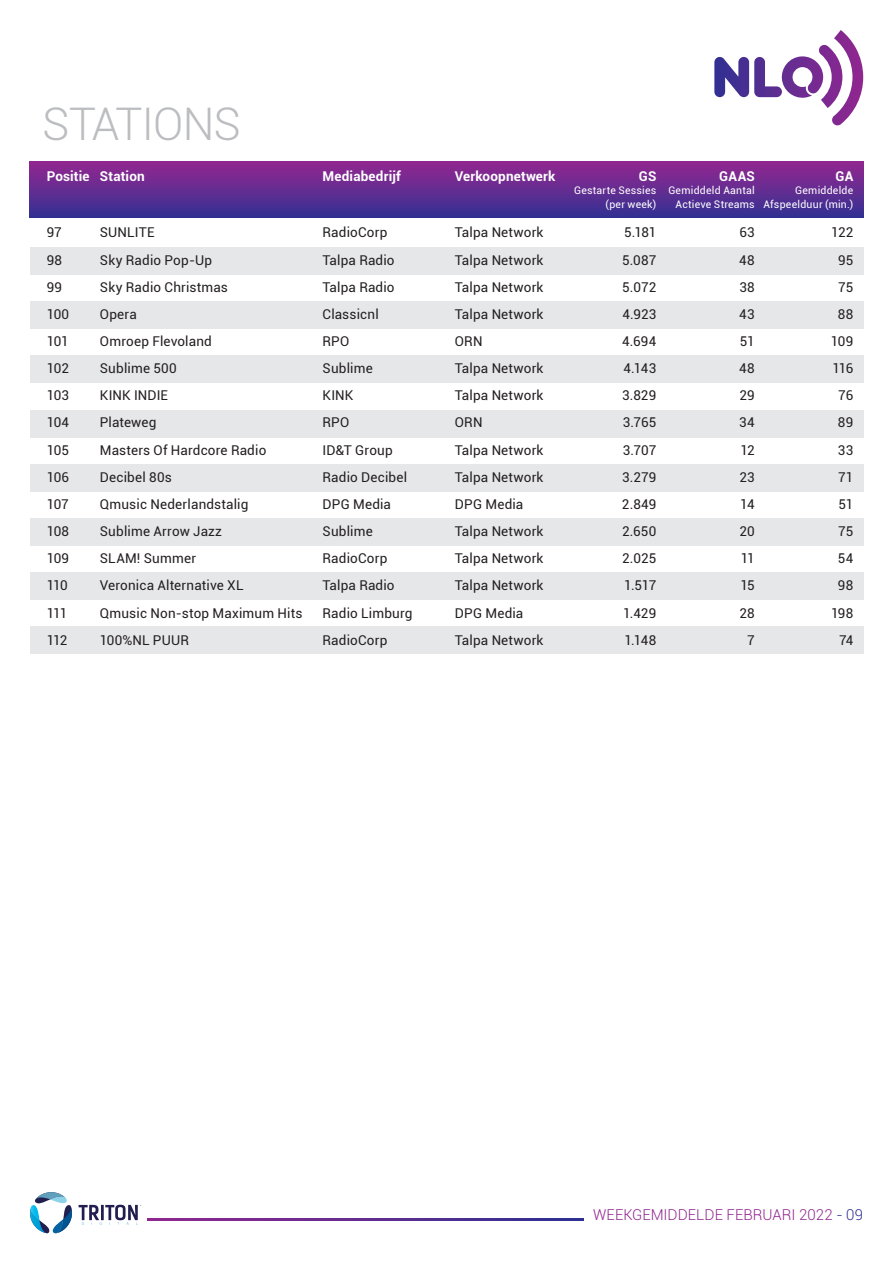
<style>
.page{position:relative;width:893px;height:1263px;background:#fff}
.page>*{position:absolute;margin:0;border:0;box-sizing:border-box;transform-origin:0 0}
.t1{font:300 45px "Roboto";letter-spacing:-.015em;color:#bcbdc0}
.t2{font:300 15px "Roboto";letter-spacing:.005em;color:#90268f}
.t3{font:13.5px "Roboto";letter-spacing:.01em;color:#231f20}
.t4{font:700 13.5px "Roboto";letter-spacing:.015em;color:#fff}
.t5{font:10.5px "Roboto";letter-spacing:.02em;color:#fff}
.s1{color:#2e3092}
</style>
<div class="page">
<div style="left:30px;top:247px;width:833px;height:27px;background:#e6e7e9"></div>
<div style="left:30px;top:464px;width:833px;height:27px;background:#e6e7e9"></div>
<div style="left:30px;top:356px;width:833px;height:27px;background:#e6e7e9"></div>
<div style="left:30px;top:573px;width:833px;height:27px;background:#e6e7e9"></div>
<div style="left:30px;top:302px;width:833px;height:27px;background:#e6e7e9"></div>
<div style="left:30px;top:518px;width:833px;height:27px;background:#e6e7e9"></div>
<div style="left:30px;top:410px;width:833px;height:27px;background:#e6e7e9"></div>
<div style="left:30px;top:627px;width:833px;height:27px;background:#e6e7e9"></div>
<svg style="left:30px;top:1192px;width:42px;height:41px"></svg>
<svg style="left:79px;top:1205px;width:62px;height:20px"></svg>
<svg style="left:714px;top:30px;width:149px;height:95px"></svg>
<div style="left:30px;top:162px;width:833px;height:56px;background:linear-gradient(to bottom,#932790,#343192)"></div>
<svg style="left:148px;top:1219px;width:435px;height:1px"></svg>
<p class="t1" style="left:43px;top:93px;width:200px">STATIONS</p>
<p class="t4" style="left:47px;top:167px;width:44px">Positie</p>
<p class="t4" style="left:100px;top:167px;width:46px">Station</p>
<p class="t4" style="left:323px;top:167px;width:80px">Mediabedrijf</p>
<p class="t4" style="left:455px;top:167px;width:102px">Verkoopnetwerk</p>
<p class="t4" style="left:639px;top:167px;width:19px">GS</p>
<p class="t5" style="left:574px;top:183px;width:84px">Gestarte Sessies</p>
<p class="t5" style="left:605px;top:197px;width:52px">(per week)</p>
<p class="t3" style="left:47px;top:223px;width:17px">97</p>
<p class="t3" style="left:47px;top:250px;width:17px">98</p>
<p class="t3" style="left:47px;top:277px;width:17px">99</p>
<p class="t3" style="left:47px;top:305px;width:24px">100</p>
<p class="t3" style="left:47px;top:332px;width:23px">101</p>
<p class="t3" style="left:47px;top:359px;width:24px">102</p>
<p class="t3" style="left:47px;top:386px;width:24px">103</p>
<p class="t3" style="left:47px;top:413px;width:24px">104</p>
<p class="t3" style="left:47px;top:440px;width:24px">105</p>
<p class="t3" style="left:47px;top:467px;width:24px">106</p>
<p class="t3" style="left:47px;top:495px;width:24px">107</p>
<p class="t3" style="left:47px;top:522px;width:24px">108</p>
<p class="t3" style="left:47px;top:549px;width:24px">109</p>
<p class="t3" style="left:47px;top:576px;width:23px">110</p>
<p class="t3" style="left:47px;top:603px;width:22px">111</p>
<p class="t3" style="left:47px;top:630px;width:22px">112</p>
<p class="t3" style="left:100px;top:223px;width:56px">SUNLITE</p>
<p class="t3" style="left:100px;top:250px;width:114px">Sky Radio Pop-Up</p>
<p class="t3" style="left:100px;top:277px;width:130px">Sky Radio Christmas</p>
<p class="t3" style="left:100px;top:305px;width:38px">Opera</p>
<p class="t3" style="left:100px;top:332px;width:114px">Omroep Flevoland</p>
<p class="t3" style="left:100px;top:359px;width:78px">Sublime 500</p>
<p class="t3" style="left:100px;top:386px;width:70px">KINK INDIE</p>
<p class="t3" style="left:100px;top:413px;width:58px">Plateweg</p>
<p class="t3" style="left:100px;top:440px;width:168px">Masters Of Hardcore Radio</p>
<p class="t3" style="left:100px;top:467px;width:73px">Decibel 80s</p>
<p class="t3" style="left:100px;top:495px;width:150px">Qmusic Nederlandstalig</p>
<p class="t3" style="left:100px;top:522px;width:124px">Sublime Arrow Jazz</p>
<p class="t3" style="left:100px;top:549px;width:98px">SLAM! Summer</p>
<p class="t3" style="left:100px;top:576px;width:145px">Veronica Alternative XL</p>
<p class="t3" style="left:100px;top:603px;width:204px">Qmusic Non-stop Maximum Hits</p>
<p class="t3" style="left:100px;top:630px;width:91px">100%NL PUUR</p>
<p class="t3" style="left:323px;top:223px;width:66px">RadioCorp</p>
<p class="t3" style="left:323px;top:250px;width:74px">Talpa Radio</p>
<p class="t3" style="left:323px;top:277px;width:74px">Talpa Radio</p>
<p class="t3" style="left:323px;top:305px;width:58px">Classicnl</p>
<p class="t3" style="left:323px;top:332px;width:28px">RPO</p>
<p class="t3" style="left:323px;top:359px;width:52px">Sublime</p>
<p class="t3" style="left:323px;top:386px;width:32px">KINK</p>
<p class="t3" style="left:323px;top:413px;width:28px">RPO</p>
<p class="t3" style="left:323px;top:440px;width:72px">ID&amp;T Group</p>
<p class="t3" style="left:323px;top:467px;width:86px">Radio Decibel</p>
<p class="t3" style="left:323px;top:495px;width:70px">DPG Media</p>
<p class="t3" style="left:323px;top:522px;width:52px">Sublime</p>
<p class="t3" style="left:323px;top:549px;width:66px">RadioCorp</p>
<p class="t3" style="left:323px;top:576px;width:74px">Talpa Radio</p>
<p class="t3" style="left:323px;top:603px;width:92px">Radio Limburg</p>
<p class="t3" style="left:323px;top:630px;width:66px">RadioCorp</p>
<p class="t3" style="left:455px;top:223px;width:90px">Talpa Network</p>
<p class="t3" style="left:455px;top:250px;width:90px">Talpa Network</p>
<p class="t3" style="left:455px;top:277px;width:90px">Talpa Network</p>
<p class="t3" style="left:455px;top:305px;width:90px">Talpa Network</p>
<p class="t3" style="left:455px;top:332px;width:29px">ORN</p>
<p class="t3" style="left:455px;top:359px;width:90px">Talpa Network</p>
<p class="t3" style="left:455px;top:386px;width:90px">Talpa Network</p>
<p class="t3" style="left:455px;top:413px;width:29px">ORN</p>
<p class="t3" style="left:455px;top:440px;width:90px">Talpa Network</p>
<p class="t3" style="left:455px;top:467px;width:90px">Talpa Network</p>
<p class="t3" style="left:455px;top:495px;width:70px">DPG Media</p>
<p class="t3" style="left:455px;top:522px;width:90px">Talpa Network</p>
<p class="t3" style="left:455px;top:549px;width:90px">Talpa Network</p>
<p class="t3" style="left:455px;top:576px;width:90px">Talpa Network</p>
<p class="t3" style="left:455px;top:603px;width:70px">DPG Media</p>
<p class="t3" style="left:455px;top:630px;width:90px">Talpa Network</p>
<p class="t3" style="left:624px;top:223px;width:34px">5.181</p>
<p class="t3" style="left:622px;top:250px;width:36px">5.087</p>
<p class="t3" style="left:622px;top:277px;width:36px">5.072</p>
<p class="t3" style="left:622px;top:305px;width:35px">4.923</p>
<p class="t3" style="left:622px;top:332px;width:36px">4.694</p>
<p class="t3" style="left:624px;top:359px;width:34px">4.143</p>
<p class="t3" style="left:622px;top:386px;width:36px">3.829</p>
<p class="t3" style="left:623px;top:413px;width:35px">3.765</p>
<p class="t3" style="left:623px;top:440px;width:35px">3.707</p>
<p class="t3" style="left:622px;top:467px;width:36px">3.279</p>
<p class="t3" style="left:622px;top:495px;width:36px">2.849</p>
<p class="t3" style="left:622px;top:522px;width:36px">2.650</p>
<p class="t3" style="left:622px;top:549px;width:36px">2.025</p>
<p class="t3" style="left:624px;top:576px;width:34px">1.517</p>
<p class="t3" style="left:623px;top:603px;width:35px">1.429</p>
<p class="t3" style="left:624px;top:630px;width:33px">1.148</p>
<p class="t4" style="left:719px;top:167px;width:37px">GAAS</p>
<p class="t5" style="left:668px;top:183px;width:88px">Gemiddeld Aantal</p>
<p class="t5" style="left:676px;top:197px;width:81px">Actieve Streams</p>
<p class="t3" style="left:739px;top:223px;width:17px">63</p>
<p class="t3" style="left:739px;top:250px;width:17px">48</p>
<p class="t3" style="left:739px;top:277px;width:17px">38</p>
<p class="t3" style="left:739px;top:305px;width:17px">43</p>
<p class="t3" style="left:740px;top:332px;width:16px">51</p>
<p class="t3" style="left:739px;top:359px;width:17px">48</p>
<p class="t3" style="left:739px;top:386px;width:17px">29</p>
<p class="t3" style="left:739px;top:413px;width:17px">34</p>
<p class="t3" style="left:740px;top:440px;width:16px">12</p>
<p class="t3" style="left:739px;top:467px;width:17px">23</p>
<p class="t3" style="left:740px;top:495px;width:16px">14</p>
<p class="t3" style="left:739px;top:522px;width:17px">20</p>
<p class="t3" style="left:741px;top:549px;width:16px">11</p>
<p class="t3" style="left:740px;top:576px;width:16px">15</p>
<p class="t3" style="left:739px;top:603px;width:17px">28</p>
<p class="t3" style="left:747px;top:630px;width:9px">7</p>
<p class="t4" style="left:835px;top:167px;width:19px">GA</p>
<p class="t5" style="left:795px;top:183px;width:60px">Gemiddelde</p>
<p class="t5" style="left:763px;top:197px;width:91px">Afspeelduur (min.)</p>
<p class="t3" style="left:831px;top:223px;width:24px">122</p>
<p class="t3" style="left:838px;top:250px;width:17px">95</p>
<p class="t3" style="left:838px;top:277px;width:17px">75</p>
<p class="t3" style="left:838px;top:305px;width:17px">88</p>
<p class="t3" style="left:831px;top:332px;width:24px">109</p>
<p class="t3" style="left:832px;top:359px;width:22px">116</p>
<p class="t3" style="left:838px;top:386px;width:17px">76</p>
<p class="t3" style="left:838px;top:413px;width:17px">89</p>
<p class="t3" style="left:838px;top:440px;width:17px">33</p>
<p class="t3" style="left:838px;top:467px;width:17px">71</p>
<p class="t3" style="left:838px;top:495px;width:16px">51</p>
<p class="t3" style="left:838px;top:522px;width:17px">75</p>
<p class="t3" style="left:838px;top:549px;width:17px">54</p>
<p class="t3" style="left:838px;top:576px;width:17px">98</p>
<p class="t3" style="left:831px;top:603px;width:24px">198</p>
<p class="t3" style="left:839px;top:630px;width:16px">74</p>
<p class="t2" style="left:593px;top:1204px;width:272px">WEEKGEMIDDELDE FEBRUARI 2022 <span class="s1">- 09</span></p>
</div>
